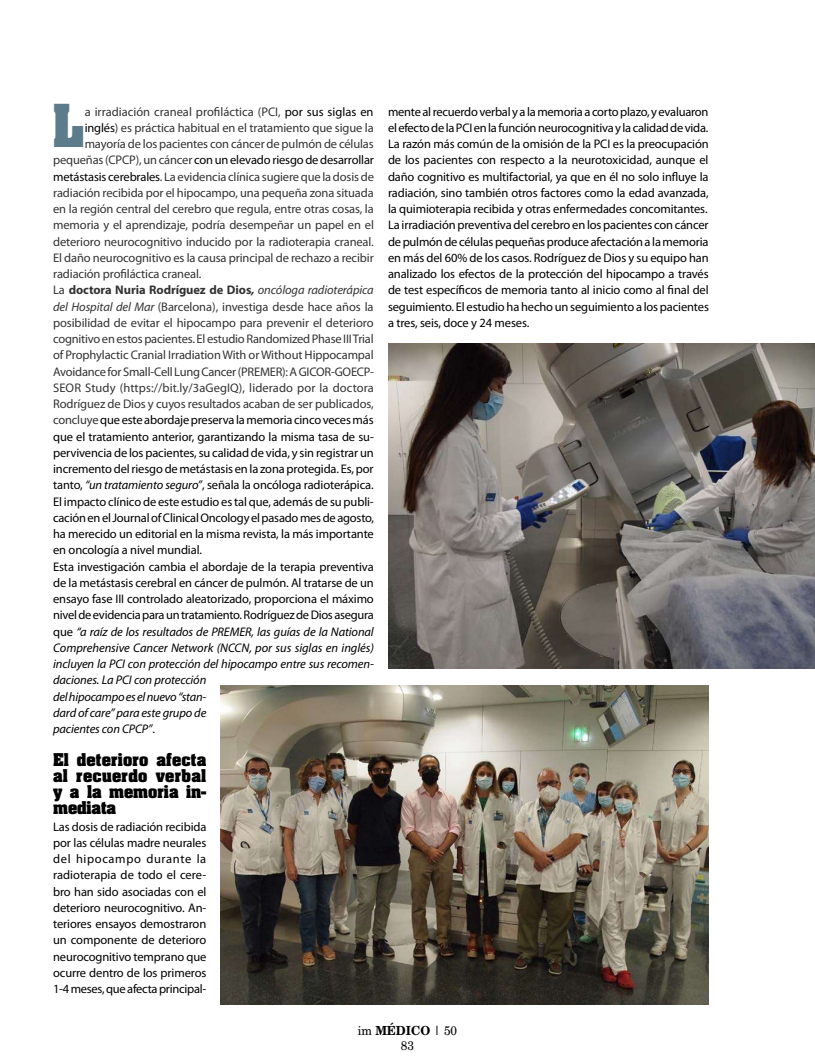
<style>
.page{position:relative;width:815px;height:1063px;background:#fff}
.page>*{position:absolute;margin:0;border:0;box-sizing:border-box;transform-origin:0 0}
.t1{font:700 50.38px "Aardvark";color:#5d7c8b;scale:.92 1}
.t2{font:700 15px/16.2px "Aardvark";letter-spacing:.01em;color:#000;text-align:justify}
.t3{font:12.5px/16.2px "Myriad Pro";letter-spacing:-.01em;color:#000;text-align:justify}
.t4{font:12.5px "Myriad Pro";letter-spacing:-.01em;color:#333}
.t5{font:italic 12.5px "Myriad Pro";letter-spacing:-.01em;color:#000}
.t6{font:700 12.5px "Myriad Pro";letter-spacing:-.01em;color:#333}
.t7{font:12.5px/15px "New Brunswick";color:#000;text-align:center;scale:.95 1}
.s1{color:#000}
.s2{color:#333}
.s3{font-weight:400}
.s4{font-style:italic}
.s5{font-weight:400;font-style:italic}
.s6{font-style:normal}
.s7{font-weight:700}
</style>
<div class="page">
<img style="left:221px;top:686px;width:488px;height:319px">
<img style="left:388px;top:343px;width:427px;height:326px">
<h1 class="t1" style="left:53px;top:89px;width:36px">L</h1>
<p class="t4" style="left:85px;top:104px;width:290px">a irradiación craneal profiláctica (PCI, <span class="s1">por sus siglas en</span></p>
<p class="t4" style="left:85px;top:120px;width:291px"><span class="s1">inglés</span>) es práctica habitual en el tratamiento que sigue la</p>
<p class="t4" style="left:85px;top:136px;width:291px">mayoría de los pacientes con cáncer de pulmón de células</p>
<p class="t3" style="left:53px;top:152px;width:322px"><span class="s2">pequeñas (CPCP), un cáncer</span> con un elevado riesgo de desarrollar</p>
<p class="t4" style="left:53px;top:169px;width:322px"><span class="s1">metástasis cerebrales</span>. La evidencia clínica sugiere que la dosis de</p>
<p class="t4" style="left:53px;top:185px;width:322px">radiación recibida por el hipocampo, una pequeña zona situada</p>
<p class="t4" style="left:53px;top:201px;width:322px">en la región central del cerebro que regula, entre otras cosas, la</p>
<p class="t4" style="left:53px;top:218px;width:322px">memoria y el aprendizaje, podría desempeñar un papel en el</p>
<p class="t4" style="left:53px;top:234px;width:322px">deterioro neurocognitivo inducido por la radioterapia craneal.</p>
<p class="t4" style="left:53px;top:250px;width:322px">El daño neurocognitivo es la causa principal de rechazo a recibir</p>
<p class="t4" style="left:53px;top:266px;width:150px">radiación profiláctica craneal.</p>
<p class="t6" style="left:53px;top:282px;width:322px"><span class="s3">La</span> doctora Nuria Rodríguez de Dios<span class="s4">,</span> <span class="s5">oncóloga radioterápica</span></p>
<p class="t4" style="left:53px;top:299px;width:322px"><span class="s4">del Hospital del Mar</span> (Barcelona), investiga desde hace años la</p>
<p class="t4" style="left:53px;top:315px;width:322px">posibilidad de evitar el hipocampo para prevenir el deterioro</p>
<p class="t4" style="left:53px;top:331px;width:322px">cognitivo en estos pacientes. El estudioRandomized Phase III Trial</p>
<p class="t4" style="left:53px;top:348px;width:322px">of Prophylactic Cranial Irradiation With or Without Hippocampal</p>
<p class="t4" style="left:53px;top:364px;width:322px">Avoidance for Small-Cell Lung Cancer (PREMER): A GICOR-GOECP-</p>
<p class="t4" style="left:53px;top:380px;width:322px">SEOR Study (https://bit.ly/3aGegIQ), liderado por la doctora</p>
<p class="t4" style="left:53px;top:396px;width:322px">Rodríguez de Dios y cuyos resultados acaban de ser publicados,</p>
<p class="t3" style="left:53px;top:412px;width:322px"><span class="s2">concluye</span> que este abordaje preserva la memoria cinco veces más</p>
<p class="t3" style="left:53px;top:428px;width:322px">que el tratamiento anterior, garantizando la misma tasa de su-</p>
<p class="t3" style="left:53px;top:444px;width:322px">pervivencia de los pacientes, su calidad de vida, y sin registrar un</p>
<p class="t3" style="left:53px;top:461px;width:322px">incremento del riesgo de metástasis en la zona protegida. Es, por</p>
<p class="t3" style="left:53px;top:477px;width:322px">tanto, <span class="s4">“un tratamiento seguro”</span>, señala la oncóloga radioterápica.</p>
<p class="t3" style="left:53px;top:493px;width:322px">El impacto clínico de este estudio es tal que, además de su publi-</p>
<p class="t3" style="left:53px;top:509px;width:322px">cación en el Journal of Clinical Oncology el pasado mes de agosto,</p>
<p class="t3" style="left:53px;top:526px;width:322px">ha merecido un editorial en la misma revista, la más importante</p>
<p class="t3" style="left:53px;top:542px;width:150px">en oncología a nivel mundial.</p>
<p class="t3" style="left:53px;top:558px;width:322px">Esta investigación cambia el abordaje de la terapia preventiva</p>
<p class="t3" style="left:53px;top:574px;width:322px">de la metástasis cerebral en cáncer de pulmón. Al tratarse de un</p>
<p class="t3" style="left:53px;top:591px;width:322px">ensayo fase III controlado aleatorizado, proporciona el máximo</p>
<p class="t3" style="left:53px;top:607px;width:322px">nivel de evidencia para un tratamiento. Rodríguez de Dios asegura</p>
<p class="t5" style="left:53px;top:624px;width:322px"><span class="s6">que</span> “a raíz de los resultados de PREMER, las guías de la National</p>
<p class="t5" style="left:53px;top:640px;width:322px">Comprehensive Cancer Network (NCCN, por sus siglas en inglés)</p>
<p class="t5" style="left:53px;top:656px;width:322px">incluyen la PCI con protección del hipocampo entre sus recomen-</p>
<p class="t5" style="left:53px;top:673px;width:155px">daciones. La PCI con protección</p>
<p class="t5" style="left:53px;top:689px;width:155px">del hipocampo es el nuevo “stan-</p>
<p class="t5" style="left:53px;top:705px;width:155px">dard of care” para este grupo de</p>
<p class="t5" style="left:53px;top:721px;width:103px">pacientes con CPCP”<span class="s6">.</span></p>
<p class="t2" style="left:53px;top:751px;width:155px">El deterioro afecta al recuerdo verbal y a la memoria in&shy;mediata</p>
<p class="t3" style="left:53px;top:818px;width:155px">Las dosis de radiación recibida por las células madre neurales del hipocampo durante la radioterapia de todo el cere&shy;bro han sido asociadas con el deterioro neurocognitivo. An&shy;teriores ensayos demostraron un componente de deterioro neurocognitivo temprano que ocurre dentro de los primeros 1-4 meses, que afecta principal-</p>
<p class="t3" style="left:388px;top:103px;width:322px">mente al recuerdo verbal y a la memoria a corto plazo, y evaluaron el efecto de la PCI en la función neurocognitiva y la calidad de vida.<br>La razón más común de la omisión de la PCI es la preocupación de los pacientes con respecto a la neurotoxicidad, aunque el daño cognitivo es multifactorial, ya que en él no solo influye la radiación, sino también otros factores como la edad avanzada, la quimioterapia recibida y otras enfermedades concomitantes.<br>La irradiación preventiva del cerebro en los pacientes con cáncer de pulmón de células pequeñas produce afectación a la memoria en más del 60% de los casos. Rodríguez de Dios y su equipo han analizado los efectos de la protección del hipocampo a través de test específicos de memoria tanto al inicio como al final del seguimiento. El estudio ha hecho un seguimiento a los pacientes a tres, seis, doce y 24 meses.</p>
<p class="t7" style="left:358px;top:1023px;width:106px">im <span class="s7">MÉDICO</span> | 50<br>83</p>
</div>
